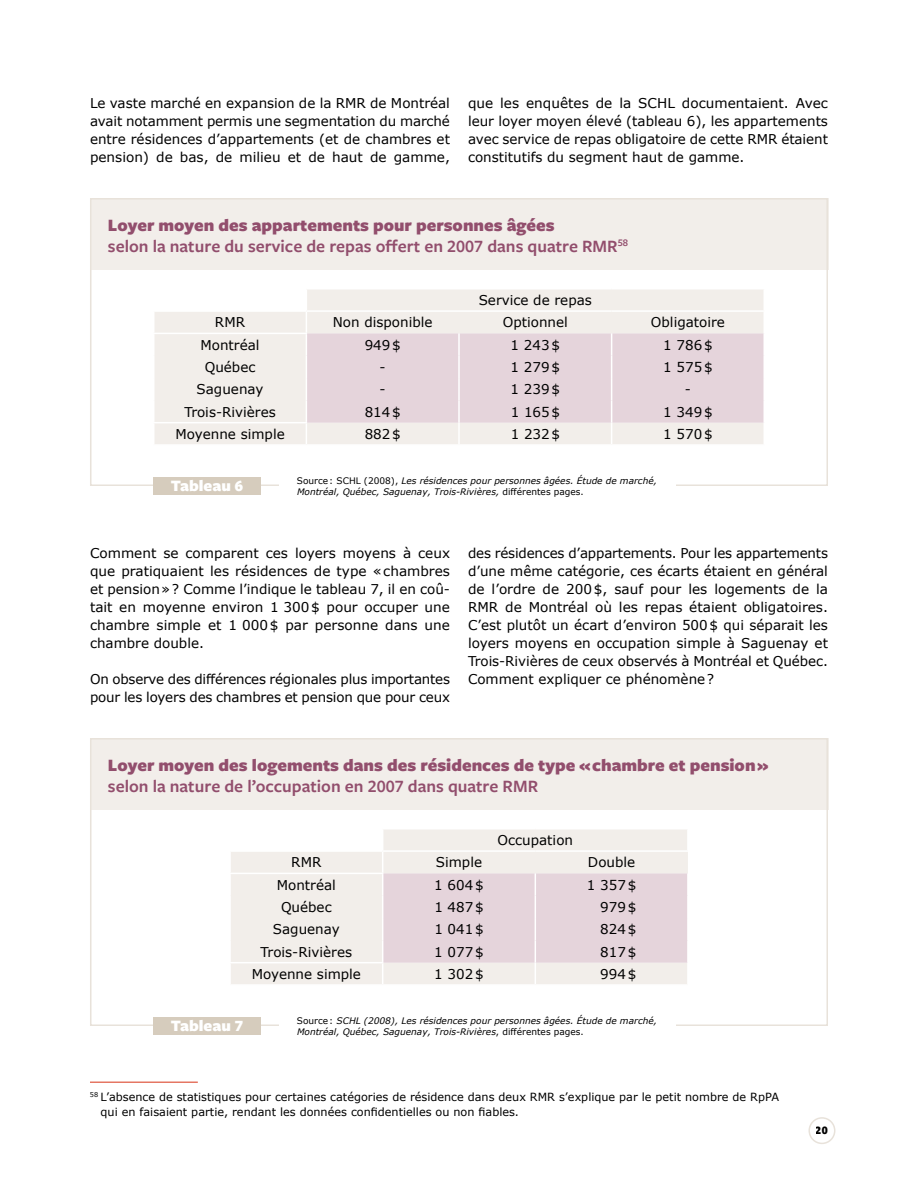
<style>
.page{position:relative;width:918px;height:1188px;background:#fff}
.page>*{position:absolute;margin:0;border:0;box-sizing:border-box;transform-origin:0 0}
.t1{font:600 18px/21px "Freight Sans Pro";color:#924e6d}
.t2{font:900 18px "Freight Sans Pro";color:#924e6d}
.t3{font:900 16.5px "Freight Sans Pro";color:#fff}
.t4{font:13.5px/18px "Verdana";color:#000;text-align:justify}
.t5{font:900 12px "Freight Sans Pro";color:#000}
.t6{font:11.25px/15px "Verdana";color:#000}
.t7{font:italic 9px/11.2px "Verdana";color:#000}
.s1{font-weight:900}
.s2{font-style:normal}
</style>
<div class="page">
<div style="left:90px;top:198px;width:738px;height:72px;background:#f2eeea"></div>
<div style="left:90px;top:198px;width:738px;height:288px;border:2px solid #e8e2da"></div>
<div style="left:153px;top:477px;width:108px;height:18px;background:#d6ccbd"></div>
<div style="left:90px;top:738px;width:738px;height:72px;background:#f2eeea"></div>
<div style="left:90px;top:738px;width:738px;height:288px;border:2px solid #e8e2da"></div>
<div style="left:153px;top:1017px;width:108px;height:18px;background:#d6ccbd"></div>
<div style="left:279px;top:477px;width:396px;height:18px;background:#fff"></div>
<div style="left:154px;top:312px;width:152px;height:132px;background:#f2eeea"></div>
<hr style="left:153px;top:333px;width:154px;height:1px;background:#fff">
<hr style="left:153px;top:422px;width:154px;height:1px;background:#fff">
<svg style="left:307px;top:289px;width:457px;height:155px;background:#eadfe1"></svg>
<div style="left:231px;top:852px;width:151px;height:132px;background:#f2eeea"></div>
<hr style="left:229px;top:873px;width:154px;height:1px;background:#fff">
<hr style="left:229px;top:962px;width:154px;height:1px;background:#fff">
<svg style="left:383px;top:829px;width:305px;height:155px;background:#eadfe1"></svg>
<div style="left:279px;top:1017px;width:396px;height:18px;background:#fff"></div>
<hr style="left:90px;top:1082px;width:108px;height:1px;background:#e57663">
<div style="left:808px;top:1117px;width:27px;height:27px;border:2px solid #e8e2da;border-radius:50%"></div>
<p class="t4" style="left:90px;top:94px;width:362px">Le vaste marché en expansion de la RMR de Montréal avait notamment permis une segmentation du marché entre résidences d’appartements (et de chambres et pension) de bas, de milieu et de haut de gamme,</p>
<p class="t4" style="left:468px;top:94px;width:362px">que les enquêtes de la SCHL documentaient. Avec leur loyer moyen élevé (tableau 6), les appartements avec service de repas obligatoire de cette RMR étaient constitutifs du segment haut de gamme.</p>
<h1 class="t1" style="left:108px;top:214px;width:522px"><span class="s1">Loyer moyen des appartements pour personnes âgées<br></span>selon la nature du service de repas offert en 2007 dans quatre RMR<sup>58</sup></h1>
<p class="t4" style="left:479px;top:291px;width:115px">Service de repas</p>
<p class="t4" style="left:215px;top:314px;width:32px">RMR</p>
<p class="t4" style="left:333px;top:314px;width:101px">Non disponible</p>
<p class="t4" style="left:503px;top:314px;width:67px">Optionnel</p>
<p class="t4" style="left:651px;top:314px;width:75px">Obligatoire</p>
<p class="t4" style="left:201px;top:336px;width:61px">Montréal</p>
<p class="t4" style="left:365px;top:336px;width:38px">949$</p>
<p class="t4" style="left:511px;top:336px;width:51px">1 243$</p>
<p class="t4" style="left:663px;top:336px;width:51px">1 786$</p>
<p class="t4" style="left:205px;top:358px;width:52px">Québec</p>
<p class="t4" style="left:380px;top:358px;width:8px">-</p>
<p class="t4" style="left:511px;top:358px;width:51px">1 279$</p>
<p class="t4" style="left:663px;top:358px;width:51px">1 575$</p>
<p class="t4" style="left:197px;top:381px;width:68px">Saguenay</p>
<p class="t4" style="left:380px;top:381px;width:8px">-</p>
<p class="t4" style="left:511px;top:381px;width:51px">1 239$</p>
<p class="t4" style="left:685px;top:381px;width:8px">-</p>
<p class="t4" style="left:184px;top:403px;width:93px">Trois-Rivières</p>
<p class="t4" style="left:365px;top:403px;width:38px">814$</p>
<p class="t4" style="left:511px;top:403px;width:51px">1 165$</p>
<p class="t4" style="left:663px;top:403px;width:51px">1 349$</p>
<p class="t4" style="left:175px;top:425px;width:111px">Moyenne simple</p>
<p class="t4" style="left:365px;top:425px;width:38px">882$</p>
<p class="t4" style="left:511px;top:425px;width:51px">1 232$</p>
<p class="t4" style="left:663px;top:425px;width:51px">1 570$</p>
<p class="t3" style="left:171px;top:474px;width:74px">Tableau 6</p>
<p class="t7" style="left:297px;top:475px;width:362px"><span class="s2">Source: SCHL (2008),</span> Les résidences pour personnes âgées. Étude de marché,<br>Montréal, Québec, Saguenay, Trois-Rivières, <span class="s2">différentes pages.</span></p>
<p class="t4" style="left:90px;top:544px;width:362px">Comment se comparent ces loyers moyens à ceux que pratiquaient les résidences de type «chambres et pension»? Comme l’indique le tableau 7, il en coû&shy;tait en moyenne environ 1 300$ pour occuper une chambre simple et 1 000$ par personne dans une chambre double.</p>
<p class="t4" style="left:90px;top:670px;width:362px">On observe des différences régionales plus importantes pour les loyers des chambres et pension que pour ceux</p>
<p class="t4" style="left:468px;top:544px;width:362px">des résidences d’appartements. Pour les appartements d’une même catégorie, ces écarts étaient en général de l’ordre de 200$, sauf pour les logements de la RMR de Montréal où les repas étaient obligatoires.<br>C’est plutôt un écart d’environ 500$ qui séparait les loyers moyens en occupation simple à Saguenay et Trois-Rivières de ceux observés à Montréal et Québec.<br>Comment expliquer ce phénomène?</p>
<h1 class="t2" style="left:108px;top:753px;width:662px">Loyer moyen des logements dans des résidences de type « chambre et pension »</h1>
<h1 class="t1" style="left:108px;top:775px;width:432px">selon la nature de l’occupation en 2007 dans quatre RMR</h1>
<p class="t3" style="left:171px;top:1014px;width:74px">Tableau 7</p>
<p class="t4" style="left:498px;top:831px;width:77px">Occupation</p>
<p class="t4" style="left:291px;top:854px;width:32px">RMR</p>
<p class="t4" style="left:436px;top:854px;width:48px">Simple</p>
<p class="t4" style="left:588px;top:854px;width:49px">Double</p>
<p class="t4" style="left:277px;top:876px;width:61px">Montréal</p>
<p class="t4" style="left:434px;top:876px;width:51px">1 604$</p>
<p class="t4" style="left:587px;top:876px;width:51px">1 357$</p>
<p class="t4" style="left:281px;top:898px;width:52px">Québec</p>
<p class="t4" style="left:434px;top:898px;width:51px">1 487$</p>
<p class="t4" style="left:600px;top:898px;width:38px">979$</p>
<p class="t4" style="left:273px;top:921px;width:68px">Saguenay</p>
<p class="t4" style="left:434px;top:921px;width:51px">1 041$</p>
<p class="t4" style="left:600px;top:921px;width:38px">824$</p>
<p class="t4" style="left:261px;top:943px;width:93px">Trois-Rivières</p>
<p class="t4" style="left:434px;top:943px;width:51px">1 077$</p>
<p class="t4" style="left:600px;top:943px;width:38px">817$</p>
<p class="t4" style="left:252px;top:965px;width:111px">Moyenne simple</p>
<p class="t4" style="left:434px;top:965px;width:51px">1 302$</p>
<p class="t4" style="left:600px;top:965px;width:38px">994$</p>
<p class="t7" style="left:297px;top:1015px;width:362px"><span class="s2">Source:</span> SCHL (2008), Les résidences pour personnes âgées. Étude de marché,<br>Montréal, Québec, Saguenay, Trois-Rivières<span class="s2">, différentes pages.</span></p>
<p class="t6" style="left:101px;top:1090px;width:680px;text-indent:-11px"><sup>58</sup> L’absence de statistiques pour certaines catégories de résidence dans deux RMR s’explique par le petit nombre de RpPA qui en faisaient partie, rendant les données confidentielles ou non fiables.</p>
<p class="t5" style="left:816px;top:1122px;width:13px">20</p>
</div>
